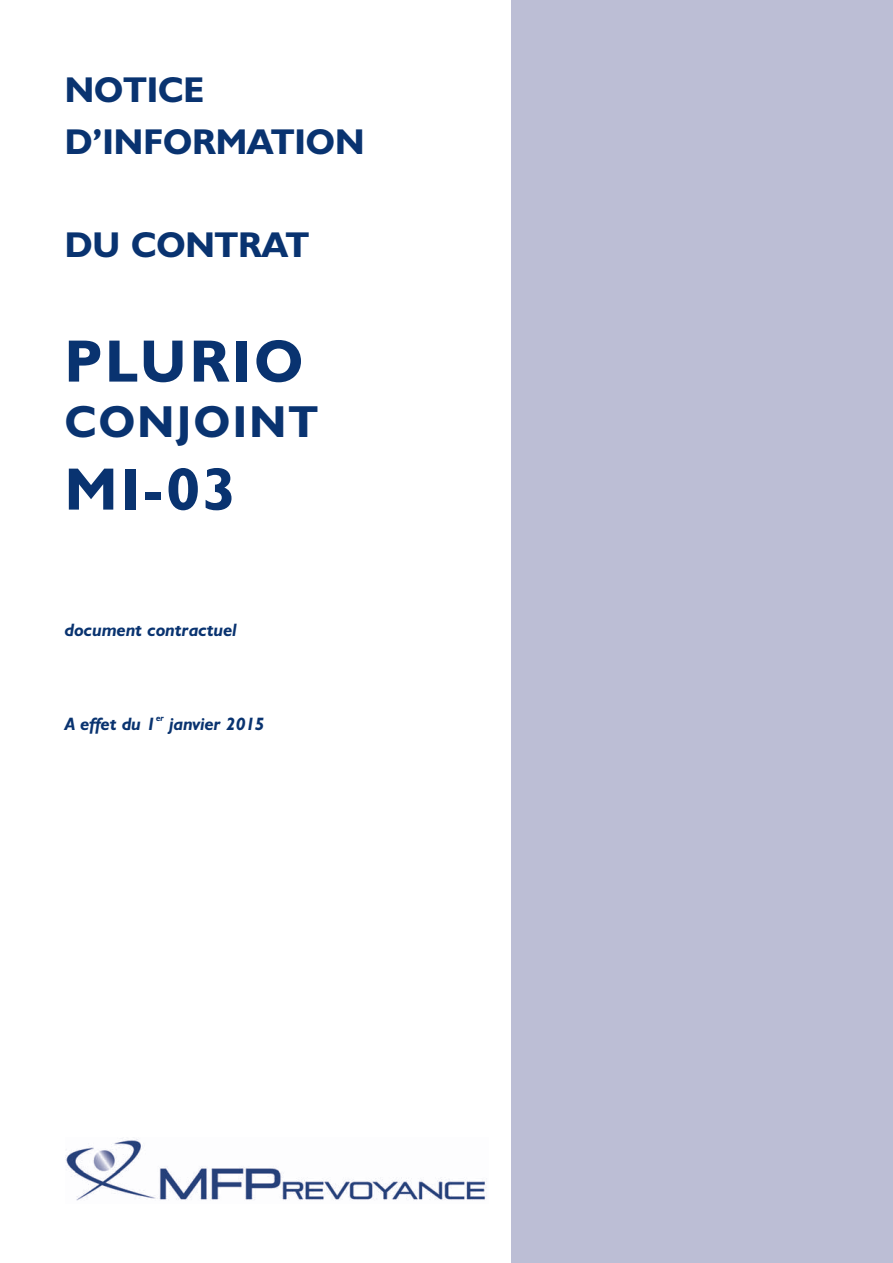
<style>
.page{position:relative;width:893px;height:1263px;background:#fff}
.page>*{position:absolute;margin:0;border:0;box-sizing:border-box;transform-origin:0 0}
.t1{font:700 60px "Humanist 521 BT";letter-spacing:.055em;color:#093370}
.t2{font:700 45px "Humanist 521 BT";letter-spacing:.055em;color:#093370}
.t3{font:700 36px/51.8px "Humanist 521 BT";color:#093370}
.t4{font:italic 700 18px "Humanist 521 BT";color:#093370}
.t5{font:italic 700 9px "Humanist 521 BT";color:#093370}
</style>
<div class="page">
<div style="left:511px;top:0;width:381px;height:1263px;background:#bcbed5"></div>
<img style="left:66px;top:1139px;width:421px;height:62px">
<h3 class="t3" style="left:65px;top:68px;width:301px">NOTICE<br>D’INFORMATION</h3>
<h3 class="t3" style="left:65px;top:223px;width:246px">DU CONTRAT</h3>
<h1 class="t1" style="left:65px;top:341px;width:240px">PLURIO</h1>
<h2 class="t2" style="left:65px;top:406px;width:255px">CONJOINT</h2>
<h1 class="t1" style="left:65px;top:469px;width:172px">MI-03</h1>
<p class="t4" style="left:65px;top:619px;width:174px">document contractuel</p>
<p class="t4" style="left:65px;top:713px;width:93px">A effet du 1</p>
<p class="t5" style="left:156px;top:713px;width:10px">er</p>
<p class="t4" style="left:170px;top:713px;width:97px">janvier 2015</p>
</div>
